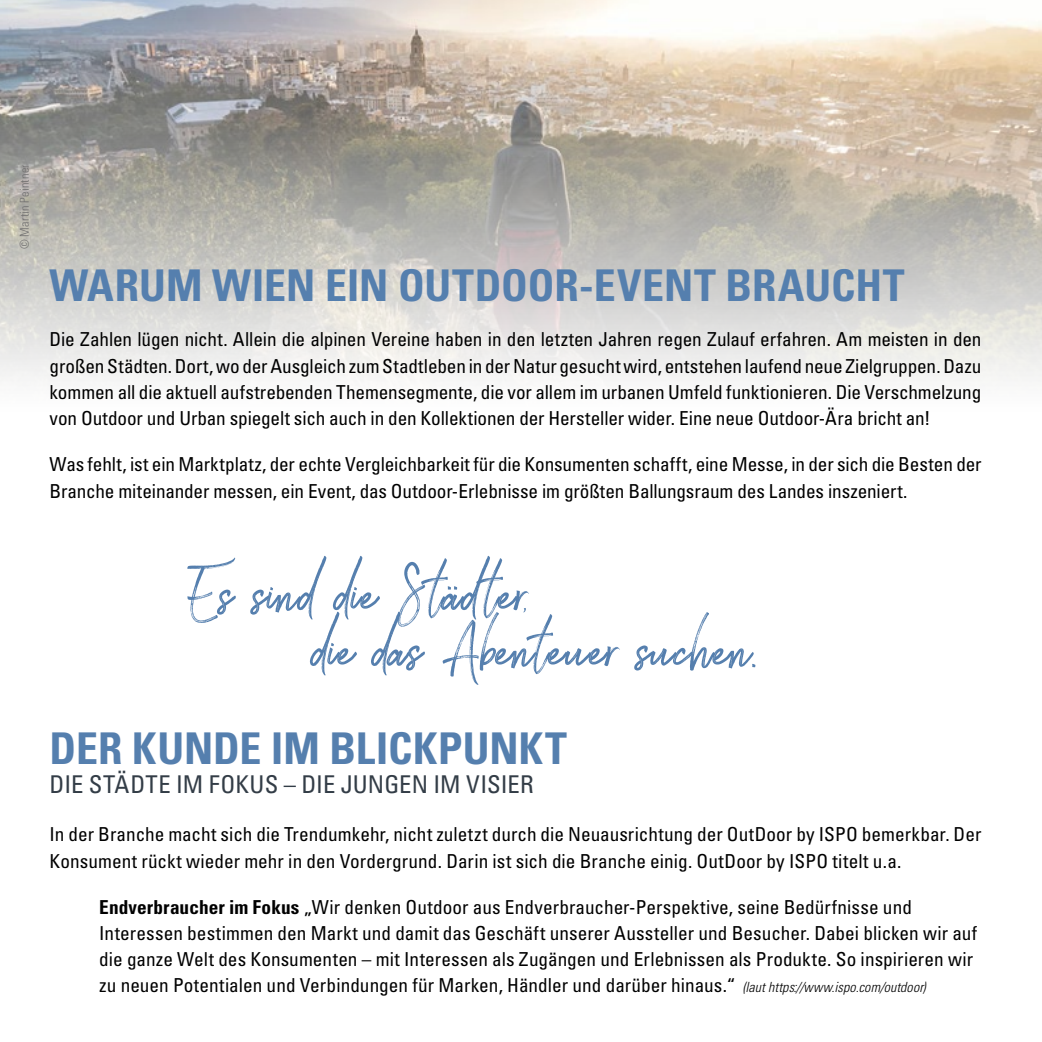
<style>
.page{position:relative;width:1042px;height:1042px;background:#fff}
.page>*{position:absolute;margin:0;border:0;box-sizing:border-box;transform-origin:0 0}
.t1{font:66.5px "Brownhill Script";letter-spacing:.025em;color:#557fae}
.t2{font:700 condensed 43.75px "Univers LT Std";color:#557fae}
.t3{font:condensed 24.5px "Univers LT Std";color:#333d47}
.t4{font:condensed 19.25px/26.2px "Univers LT Std";color:#000}
.t5{font:300 condensed 12.25px "Univers LT Std";letter-spacing:.02em;color:#706f6f}
.s1{font-weight:700}
.s2{font-weight:300;font-style:italic;font-size:14px}
</style>
<div class="page">
<img style="left:0;top:0;width:1042px;height:381px">
<p class="t5" style="left:17px;top:249px;width:87px;rotate:-90deg">© Martin Peintner</p>
<h2 class="t2" style="left:50px;top:258px;width:856px">WARUM WIEN EIN OUTDOOR-EVENT BRAUCHT</h2>
<p class="t4" style="left:50px;top:326px;width:933px;text-align:justify">Die Zahlen lügen nicht. Allein die alpinen Vereine haben in den letzten Jahren regen Zulauf erfahren. Am meisten in den großen Städten. Dort, wo der Ausgleich zum Stadtleben in der Natur gesucht wird, entstehen laufend neue Zielgruppen. Dazu kommen all die aktuell aufstrebenden Themensegmente, die vor allem im urbanen Umfeld funktionieren. Die Verschmelzung von Outdoor und Urban spiegelt sich auch in den Kollektionen der Hersteller wider. Eine neue Outdoor-Ära bricht an!</p>
<p class="t4" style="left:50px;top:451px;width:933px">Was fehlt, ist ein Marktplatz, der echte Vergleichbarkeit für die Konsumenten schafft, eine Messe, in der sich die Besten der<br>Branche miteinander messen, ein Event, das Outdoor-Erlebnisse im größten Ballungsraum des Landes inszeniert.</p>
<h1 class="t1" style="left:187px;top:548px;width:347px">Es sind die Städter,</h1>
<h1 class="t1" style="left:314px;top:604px;width:448px">die das Abenteuer suchen.</h1>
<h2 class="t2" style="left:50px;top:722px;width:519px">DER KUNDE IM BLICKPUNKT</h2>
<p class="t3" style="left:50px;top:769px;width:486px">DIE STÄDTE IM FOKUS – DIE JUNGEN IM VISIER</p>
<p class="t4" style="left:50px;top:821px;width:933px">In der Branche macht sich die Trendumkehr, nicht zuletzt durch die Neuausrichtung der OutDoor by ISPO bemerkbar. Der<br>Konsument rückt wieder mehr in den Vordergrund. Darin ist sich die Branche einig. OutDoor by ISPO titelt u.a.</p>
<p class="t4" style="left:99px;top:893px;width:879px"><span class="s1">Endverbraucher im Fokus</span> „Wir denken Outdoor aus Endverbraucher-Perspektive, seine Bedürfnisse und Interessen bestimmen den Markt und damit das Geschäft unserer Aussteller und Besucher. Dabei blicken wir auf die ganze Welt des Konsumenten – mit Interessen als Zugängen und Erlebnissen als Produkte. So inspirieren wir zu neuen Potentialen und Verbindungen für Marken, Händler und darüber hinaus.“ <span class="s2">(laut https://www.ispo.com/outdoor)</span></p>
</div>
